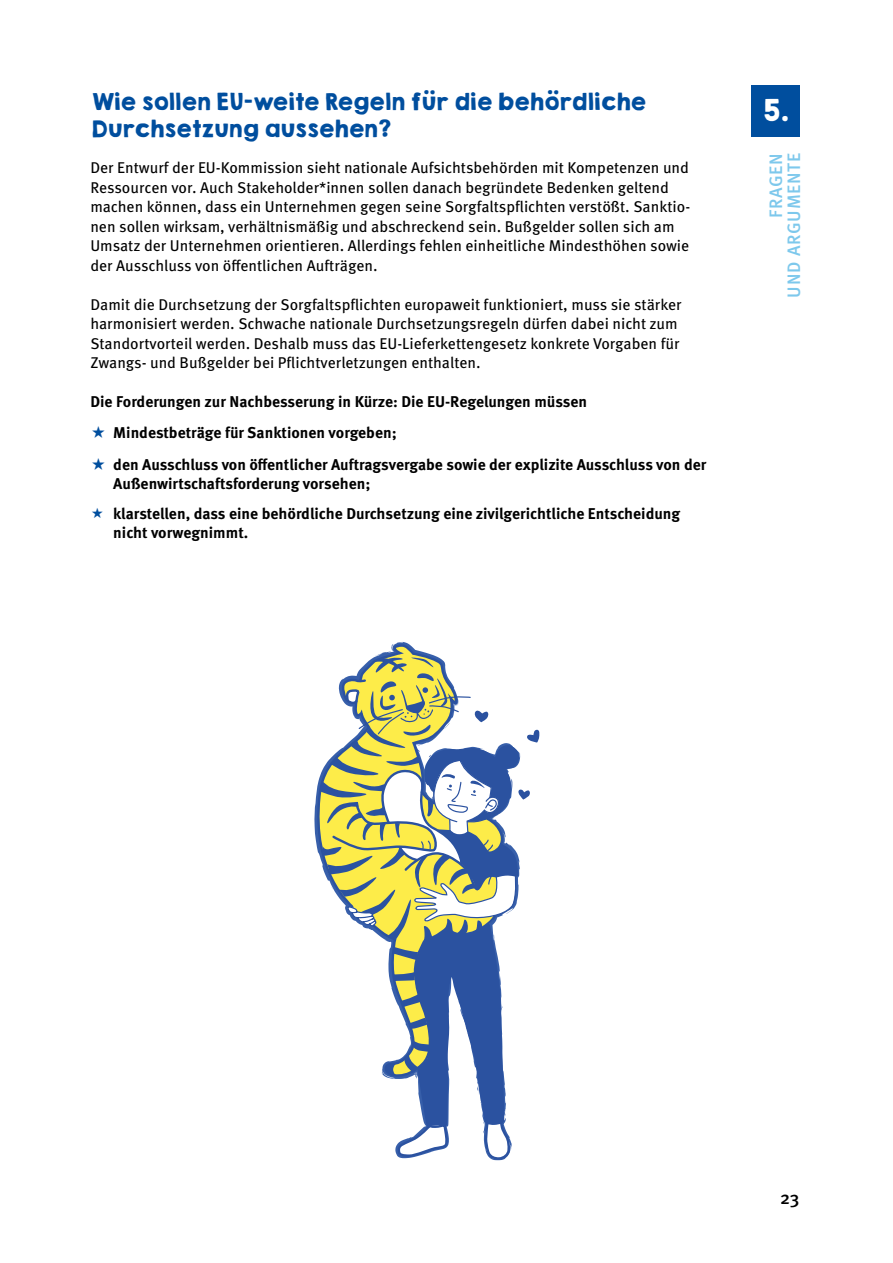
<style>
.page{position:relative;width:893px;height:1263px;background:#fff}
.page>*{position:absolute;margin:0;border:0;box-sizing:border-box;transform-origin:0 0}
.t1{font:27px "KGHAPPY Solid";color:#fff}
.t2{font:21px/27px "KGHAPPY Solid";letter-spacing:-.05em;color:#004e9e}
.t3{font:500 18px/18px "Meta Pro";letter-spacing:.04em;color:#7dc8ec;text-align:right}
.t4{font:500 18px "Meta Pro";color:#000}
.t5{font:15.6px/19.5px "Meta Pro";color:#000}
.t6{font:700 15.6px/31.3px "Meta Pro";color:#000}
</style>
<div class="page">
<div style="left:751px;top:85px;width:48px;height:51px;background:#004e9e"></div>
<svg style="left:314px;top:776px;width:6px;height:81px"></svg>
<svg style="left:320px;top:643px;width:220px;height:517px"></svg>
<h2 class="t2" style="left:90px;top:88px;width:557px">Wie sollen EU-weite Regeln für die behördliche<br>Durchsetzung aussehen?</h2>
<p class="t5" style="left:90px;top:158px;width:600px">Der Entwurf der EU-Kommission sieht nationale Aufsichtsbehörden mit Kompetenzen und Ressourcen vor. Auch Stakeholder*innen sollen danach begründete Bedenken geltend machen können, dass ein Unternehmen gegen seine Sorgfaltspflichten verstößt. Sanktio&shy;nen sollen wirksam, verhältnismäßig und abschreckend sein. Bußgelder sollen sich am Umsatz der Unternehmen orientieren. Allerdings fehlen einheitliche Mindesthöhen sowie der Ausschluss von öffentlichen Aufträgen.</p>
<p class="t5" style="left:90px;top:295px;width:593px">Damit die Durchsetzung der Sorgfaltspflichten europaweit funktioniert, muss sie stärker harmonisiert werden. Schwache nationale Durchsetzungsregeln dürfen dabei nicht zum Standortvorteil werden. Deshalb muss das EU-Lieferkettengesetz konkrete Vorgaben für Zwangs- und Bußgelder bei Pflichtverletzungen enthalten.</p>
<p class="t6" style="left:113px;top:386px;width:594px;text-indent:-23px">Die Forderungen zur Nachbesserung in Kürze: Die EU-Regelungen müssen<br>Mindestbeträge für Sanktionen vorgeben;<br>den Ausschluss von öffentlicher Auftragsvergabe sowie der explizite Ausschluss von der</p>
<p class="t6" style="left:113px;top:470px;width:568px;line-height:29.2px">Außenwirtschaftsforderung vorsehen;<br>klarstellen, dass eine behördliche Durchsetzung eine zivilgerichtliche Entscheidung</p>
<p class="t6" style="left:113px;top:517px;width:137px">nicht vorwegnimmt.</p>
<h1 class="t1" style="left:761px;top:89px;width:29px">5.</h1>
<p class="t3" style="left:767px;top:298px;width:146px;rotate:-90deg">FRAGEN<br>UND ARGUMENTE</p>
<p class="t4" style="left:780px;top:1186px;width:21px">23</p>
</div>
